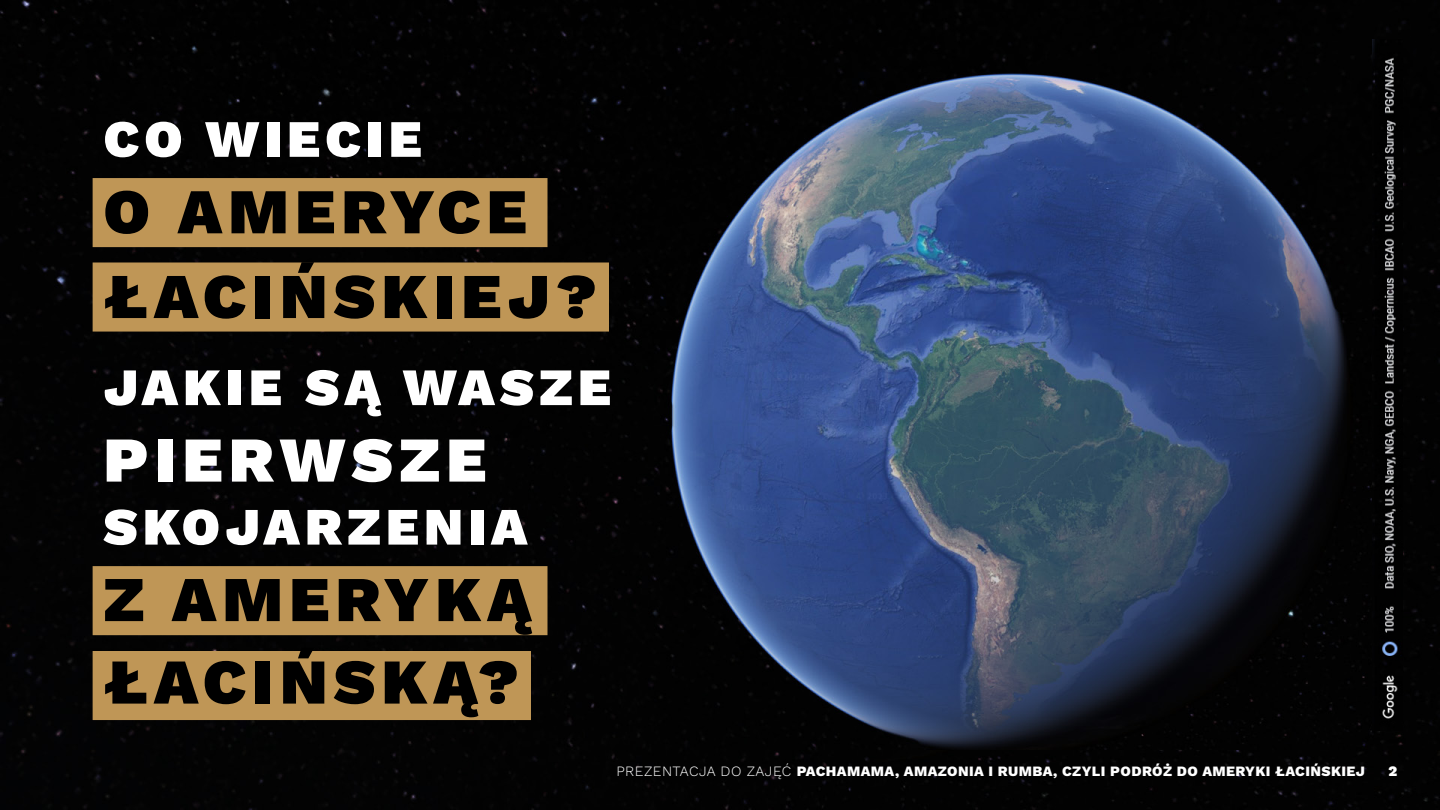
<style>
.page{position:relative;width:1440px;height:810px;background:#fff}
.page>*{position:absolute;margin:0;border:0;box-sizing:border-box;transform-origin:0 0}
.t1{font:900 63.75px/84.8px "Work Sans";letter-spacing:.1em;color:#000}
.t2{font:900 63.75px "Work Sans";letter-spacing:.1em;color:#fff}
.t3{font:900 52.5px "Work Sans";letter-spacing:.1em;color:#fff}
.t4{font:900 14.48px "Work Sans";color:#fff}
.t5{font:800 14.25px "Work Sans";letter-spacing:.03em;color:#fff}
.s1{font-weight:300}
</style>
<div class="page">
<img style="left:0;top:0;width:1440px;height:810px">
<div style="left:93px;top:178px;width:455px;height:69px;background:#bf9656;border:4px solid #bf9656"></div>
<div style="left:93px;top:566px;width:455px;height:69px;background:#bf9656;border:4px solid #bf9656"></div>
<div style="left:93px;top:651px;width:438px;height:69px;background:#bf9656"></div>
<div style="left:93px;top:262px;width:516px;height:70px;background:#bf9656;border:4px solid #bf9656"></div>
<img style="left:1373px;top:40px;width:29px;height:690px">
<h2 class="t3" style="left:104px;top:99px;width:320px">CO WIECIE</h2>
<h1 class="t1" style="left:104px;top:167px;width:495px">O AMERYCE<br>ŁACIŃSKIEJ?</h1>
<h2 class="t3" style="left:104px;top:347px;width:509px">JAKIE SĄ WASZE</h2>
<h1 class="t2" style="left:104px;top:411px;width:384px">PIERWSZE</h1>
<h2 class="t3" style="left:104px;top:487px;width:425px">SKOJARZENIA</h2>
<h1 class="t1" style="left:104px;top:556px;width:429px;line-height:82.5px">Z AMERYKĄ<br>ŁACIŃSKĄ?</h1>
<p class="t5" style="left:617px;top:760px;width:750px"><span class="s1">PREZENTACJA DO ZAJĘĆ</span> PACHAMAMA, AMAZONIA I RUMBA, CZYLI PODRÓŻ DO AMERYKI ŁACIŃSKIEJ</p>
<p class="t4" style="left:1389px;top:760px;width:10px">2</p>
</div>
